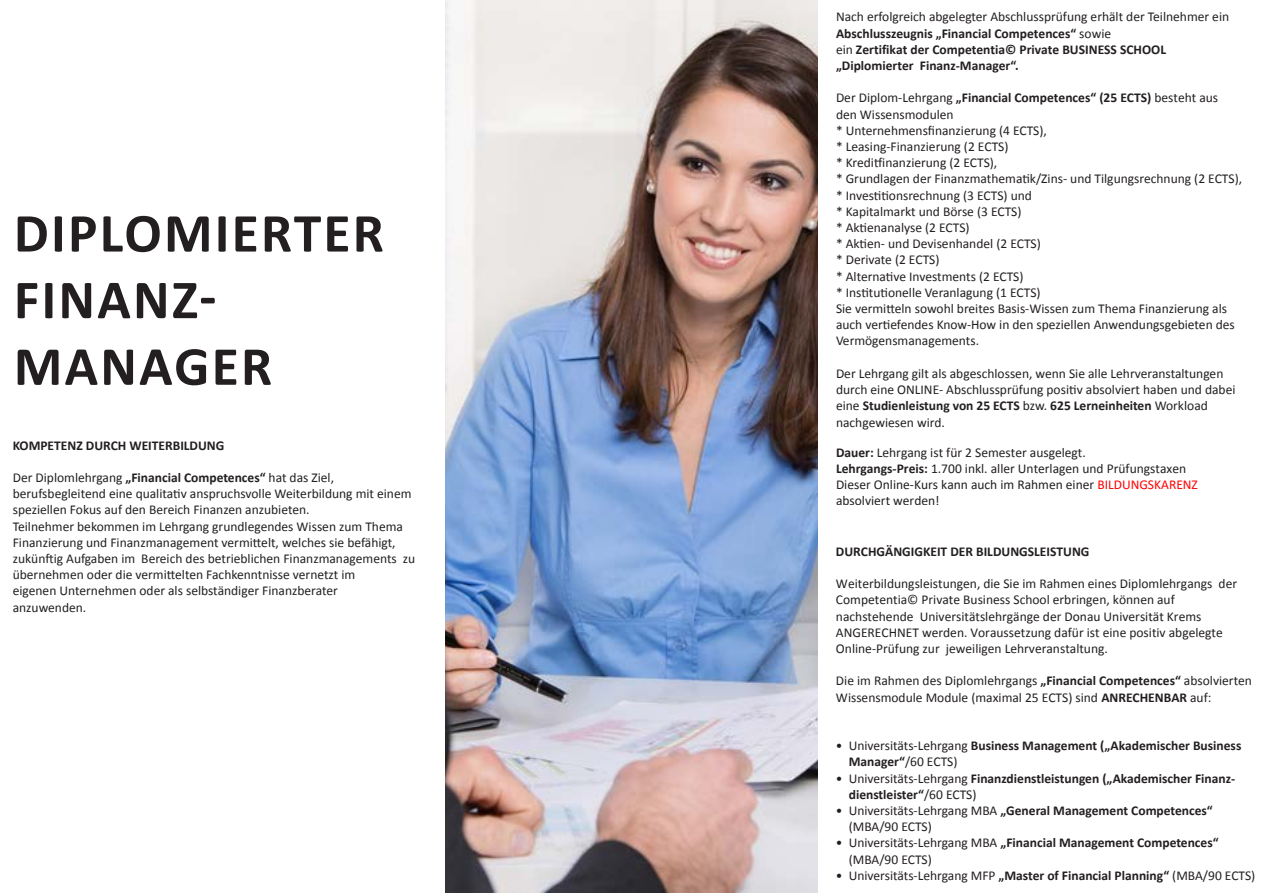
<style>
.page{position:relative;width:1263px;height:893px;background:#fff}
.page>*{position:absolute;margin:0;border:0;box-sizing:border-box;transform-origin:0 0}
.t1{font:700 55.5px/66.6px "Calibri";letter-spacing:.04em;color:#231f20}
.t2{font:13.5px/16.2px "Calibri";color:#231f20}
.t3{font:700 13.5px/16.2px "Calibri";color:#231f20}
.s1{font-weight:700}
.s2{font-weight:400}
.s3{color:#f00}
</style>
<div class="page">
<img style="left:445px;top:0;width:373px;height:893px">
<p class="t1" style="left:14px;top:200px;width:372px">DIPLOMIERTER<br>FINANZ-<br>MANAGER</p>
<p class="t3" style="left:13px;top:437px;width:213px">KOMPETENZ DURCH WEITERBILDUNG</p>
<p class="t2" style="left:13px;top:469px;width:400px">Der Diplomlehrgang <span class="s1">„Financial Competences“</span> hat das Ziel, berufsbegleitend eine qualitativ anspruchsvolle Weiterbildung mit einem speziellen Fokus auf den Bereich Finanzen anzubieten.</p>
<p class="t2" style="left:13px;top:518px;width:404px">Teilnehmer bekommen im Lehrgang grundlegendes Wissen zum Thema Finanzierung und Finanzmanagement vermittelt, welches sie befähigt, zukünftig Aufgaben im Bereich des betrieblichen Finanzmanagements zu übernehmen oder die vermittelten Fachkenntnisse vernetzt im<br>eigenen Unternehmen oder als selbständiger Finanzberater<br>anzuwenden.</p>
<p class="t3" style="left:836px;top:9px;width:395px"><span class="s2">Nach erfolgreich abgelegter Abschlussprüfung erhält der Teilnehmer ein </span>Abschlusszeugnis „Financial Competences“ <span class="s2">sowie<br>ein</span> Zertifikat der Competentia© Private BUSINESS SCHOOL „Diplomierter Finanz-Manager“.</p>
<p class="t2" style="left:836px;top:90px;width:384px">Der Diplom-Lehrgang <span class="s1">„Financial Competences“ (25 ECTS)</span> besteht aus den Wissensmodulen</p>
<p class="t2" style="left:836px;top:122px;width:212px">* Unternehmensfinanzierung (4 ECTS),</p>
<p class="t2" style="left:836px;top:139px;width:174px">* Leasing-Finanzierung (2 ECTS)</p>
<p class="t2" style="left:836px;top:155px;width:163px">* Kreditfinanzierung (2 ECTS),</p>
<p class="t2" style="left:836px;top:171px;width:408px">* Grundlagen der Finanzmathematik/Zins- und Tilgungsrechnung (2 ECTS),</p>
<p class="t2" style="left:836px;top:187px;width:197px">* Investitionsrechnung (3 ECTS) und</p>
<p class="t2" style="left:836px;top:203px;width:187px">* Kapitalmarkt und Börse (3 ECTS)</p>
<p class="t2" style="left:836px;top:220px;width:135px">* Aktienanalyse (2 ECTS)</p>
<p class="t2" style="left:836px;top:236px;width:206px">* Aktien- und Devisenhandel (2 ECTS)</p>
<p class="t2" style="left:836px;top:252px;width:105px">* Derivate (2 ECTS)</p>
<p class="t2" style="left:836px;top:268px;width:189px">* Alternative Investments (2 ECTS)</p>
<p class="t2" style="left:836px;top:284px;width:206px">* Institutionelle Veranlagung (1 ECTS)</p>
<p class="t2" style="left:836px;top:301px;width:400px">Sie vermitteln sowohl breites Basis-Wissen zum Thema Finanzierung als auch vertiefendes Know-How in den speziellen Anwendungsgebieten des<br>Vermögensmanagements.</p>
<p class="t2" style="left:836px;top:365px;width:401px">Der Lehrgang gilt als abgeschlossen, wenn Sie alle Lehrveranstaltungen durch eine ONLINE- Abschlussprüfung positiv absolviert haben und dabei eine <span class="s1">Studienleistung von 25 ECTS</span> bzw. <span class="s1">625 Lerneinheiten</span> Workload nachgewiesen wird.</p>
<p class="t2" style="left:836px;top:444px;width:363px"><span class="s1">Dauer:</span> Lehrgang ist für 2 Semester ausgelegt.<br><span class="s1">Lehrgangs-Preis:</span> 1.700 inkl. aller Unterlagen und Prüfungstaxen Dieser Online-Kurs kann auch im Rahmen einer <span class="s3">BILDUNGSKARENZ </span>absolviert werden!</p>
<p class="t3" style="left:836px;top:543px;width:255px">DURCHGÄNGIGKEIT DER BILDUNGSLEISTUNG</p>
<p class="t2" style="left:836px;top:576px;width:403px">Weiterbildungsleistungen, die Sie im Rahmen eines Diplomlehrgangs der Competentia© Private Business School erbringen, können auf nachstehende Universitätslehrgänge der Donau Universität Krems ANGERECHNET werden. Voraussetzung dafür ist eine positiv abgelegte Online-Prüfung zur jeweiligen Lehrveranstaltung.</p>
<p class="t2" style="left:836px;top:673px;width:417px">Die im Rahmen des Diplomlehrgangs <span class="s1">„Financial Competences“</span> absolvierten<br>Wissensmodule Module (maximal 25 ECTS) sind <span class="s1">ANRECHENBAR</span> auf:</p>
<p class="t3" style="left:849px;top:738px;width:394px;text-indent:-13px"><span class="s2">• Universitäts-Lehrgang</span> Business Management („Akademischer Business<br>Manager“<span class="s2">/60 ECTS)</span></p>
<p class="t3" style="left:849px;top:770px;width:388px;text-indent:-13px"><span class="s2">• Universitäts-Lehrgang</span> Finanzdienstleistungen („Akademischer Finanz&shy;dienstleister“<span class="s2">/60 ECTS)</span></p>
<p class="t2" style="left:849px;top:802px;width:365px;text-indent:-13px">• Universitäts-Lehrgang MBA <span class="s1">„General Management Competences“ </span>(MBA/90 ECTS)</p>
<p class="t2" style="left:849px;top:835px;width:371px;text-indent:-13px">• Universitäts-Lehrgang MBA <span class="s1">„Financial Management Competences“ </span>(MBA/90 ECTS)</p>
<p class="t2" style="left:836px;top:867px;width:421px">• Universitäts-Lehrgang MFP <span class="s1">„Master of Financial Planning“</span> (MBA/90 ECTS)</p>
</div>
